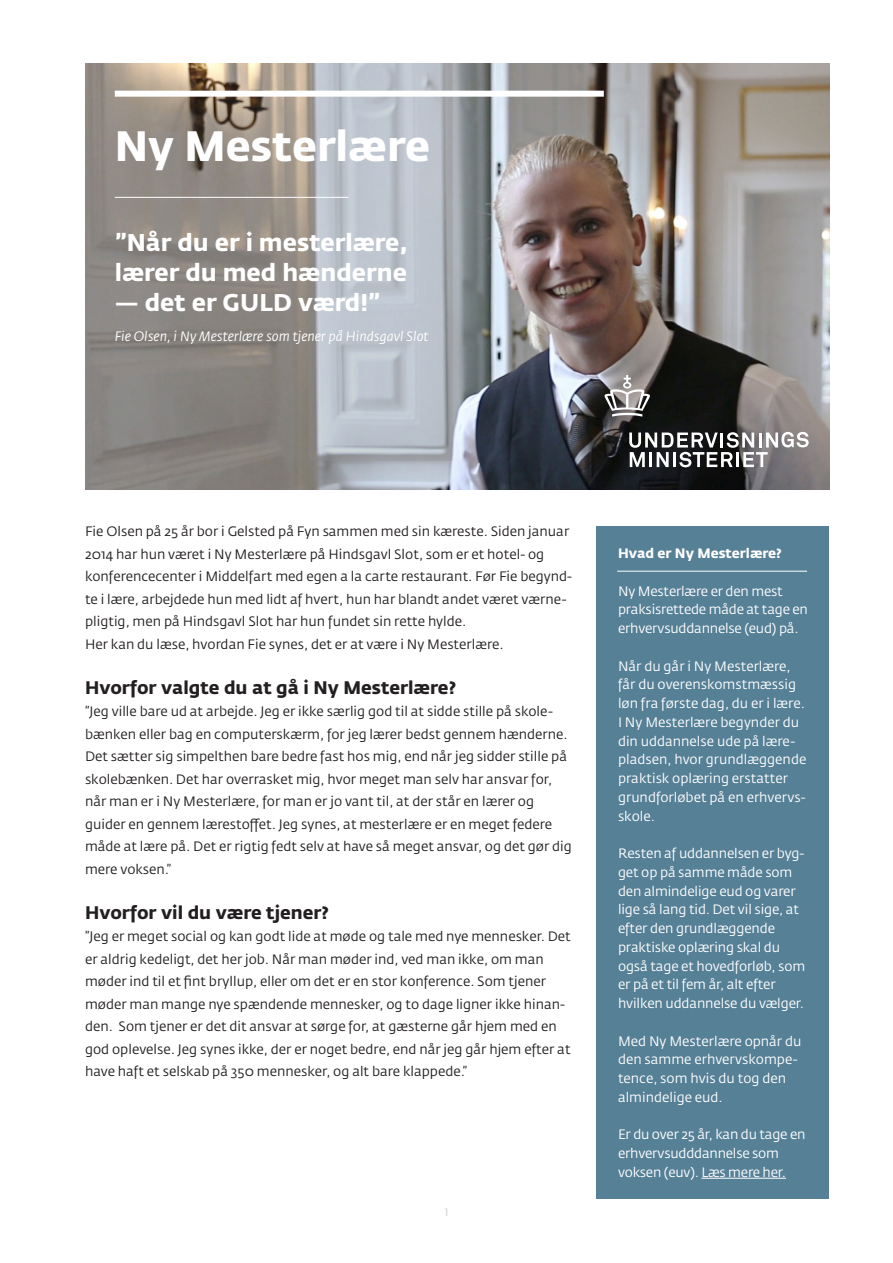
<style>
.page{position:relative;width:893px;height:1263px;background:#fff}
.page>*{position:absolute;margin:0;border:0;box-sizing:border-box;transform-origin:0 0}
.Overskrift_forside{font:700 42px "Fedra Sans Std";color:#fff}
.Underrubbrik_forside{font:700 24px/30px "Fedra Sans Std";color:#fff}
.Brødtekst_sans{font:700 18px "Fedra Sans Std";color:#231f20}
.Brødtekst_sans-2{font:13.5px/22.5px "Fedra Sans Std";color:#231f20}
.Fakta_brødtekst{font:13.5px/18.8px "Fedra Sans Std";letter-spacing:-.01em;color:#fff}
.Underrubbrik_forside-2{font:italic 13.5px "Fedra Sans Std";color:#fff}
.Fakta_overskrift_mel{font:700 13.5px "Fedra Sans Std";color:#fff}
.Sidetal_højre{font:10.5px "Fedra Sans Std";color:#c7c8ca}
</style>
<div class="page">
<img style="left:85px;top:64px;width:744px;height:426px">
<div style="left:115px;top:91px;width:489px;height:6px;background:#fff"></div>
<hr style="left:115px;top:197px;width:234px;height:1px;background:#fff">
<div style="left:597px;top:526px;width:232px;height:673px;background:#568096"></div>
<hr style="left:701px;top:1178px;width:85px;height:1px;background:#fff">
<hr style="left:617px;top:571px;width:190px;height:1px;background:#fff">
<svg style="left:629px;top:432px;width:180px;height:35px"></svg>
<svg style="left:604px;top:375px;width:46px;height:42px"></svg>
<p class="Overskrift_forside" style="left:115px;top:119px;width:317px">Ny Mesterlære</p>
<p class="Underrubbrik_forside" style="left:115px;top:227px;width:295px">”Når du er i mesterlære, lærer du med hænderne</p>
<p class="Underrubbrik_forside" style="left:115px;top:287px;width:267px">— det er GULD værd!”</p>
<p class="Underrubbrik_forside-2" style="left:115px;top:328px;width:315px">Fie Olsen, i Ny Mesterlære som tjener på Hindsgavl Slot</p>
<p class="Brødtekst_sans-2" style="left:85px;top:520px;width:488px">Fie Olsen på 25 år bor i Gelsted på Fyn sammen med sin kæreste. Siden januar 2014 har hun været i Ny Mesterlære på Hindsgavl Slot, som er et hotel- og konferencecenter i Middelfart med egen a la carte restaurant. Før Fie begynd&shy;te i lære, arbejdede hun med lidt af hvert, hun har blandt andet været værne&shy;pligtig, men på Hindsgavl Slot har hun fundet sin rette hylde.<br>Her kan du læse, hvordan Fie synes, det er at være i Ny Mesterlære.</p>
<p class="Brødtekst_sans" style="left:85px;top:676px;width:373px">Hvorfor valgte du at gå i Ny Mesterlære?</p>
<p class="Brødtekst_sans-2" style="left:85px;top:700px;width:488px">”Jeg ville bare ud at arbejde. Jeg er ikke særlig god til at sidde stille på skole&shy;bænken eller bag en computerskærm, for jeg lærer bedst gennem hænderne.<br>Det sætter sig simpelthen bare bedre fast hos mig, end når jeg sidder stille på skolebænken. Det har overrasket mig, hvor meget man selv har ansvar for, når man er i Ny Mesterlære, for man er jo vant til, at der står en lærer og guider en gennem lærestoffet. Jeg synes, at mesterlære er en meget federe måde at lære på. Det er rigtig fedt selv at have så meget ansvar, og det gør dig mere voksen.”</p>
<p class="Brødtekst_sans" style="left:85px;top:901px;width:245px">Hvorfor vil du være tjener?</p>
<p class="Brødtekst_sans-2" style="left:85px;top:925px;width:487px">”Jeg er meget social og kan godt lide at møde og tale med nye mennesker. Det er aldrig kedeligt, det her job. Når man møder ind, ved man ikke, om man møder ind til et fint bryllup, eller om det er en stor konference. Som tjener møder man mange nye spændende mennesker, og to dage ligner ikke hinan&shy;den. Som tjener er det dit ansvar at sørge for, at gæsterne går hjem med en god oplevelse. Jeg synes ikke, der er noget bedre, end når jeg går hjem efter at have haft et selskab på 350 mennesker, og alt bare klappede.”</p>
<p class="Sidetal_højre" style="left:445px;top:1206px;width:5px">1</p>
<p class="Fakta_overskrift_mel" style="left:618px;top:544px;width:165px">Hvad er Ny Mesterlære?</p>
<p class="Fakta_brødtekst" style="left:618px;top:582px;width:191px">Ny Mesterlære er den mest praksisrettede måde at tage en erhvervsuddannelse (eud) på.</p>
<p class="Fakta_brødtekst" style="left:618px;top:657px;width:188px">Når du går i Ny Mesterlære, får du overenskomstmæssig løn fra første dag, du er i lære.</p>
<p class="Fakta_brødtekst" style="left:618px;top:713px;width:190px">I Ny Mesterlære begynder du din uddannelse ude på lære&shy;pladsen, hvor grundlæggende praktisk oplæring erstatter grundforløbet på en erhvervs&shy;skole.</p>
<p class="Fakta_brødtekst" style="left:618px;top:844px;width:189px">Resten af uddannelsen er byg&shy;get op på samme måde som den almindelige eud og varer lige så lang tid. Det vil sige, at efter den grundlæggende praktiske oplæring skal du også tage et hovedforløb, som er på et til fem år, alt efter hvilken uddannelse du vælger.</p>
<p class="Fakta_brødtekst" style="left:618px;top:1032px;width:185px">Med Ny Mesterlære opnår du den samme erhvervskompe&shy;tence, som hvis du tog den almindelige eud.</p>
<p class="Fakta_brødtekst" style="left:618px;top:1125px;width:189px">Er du over 25 år, kan du tage en erhvervsudddannelse som voksen (euv). Læs mere her.</p>
</div>
